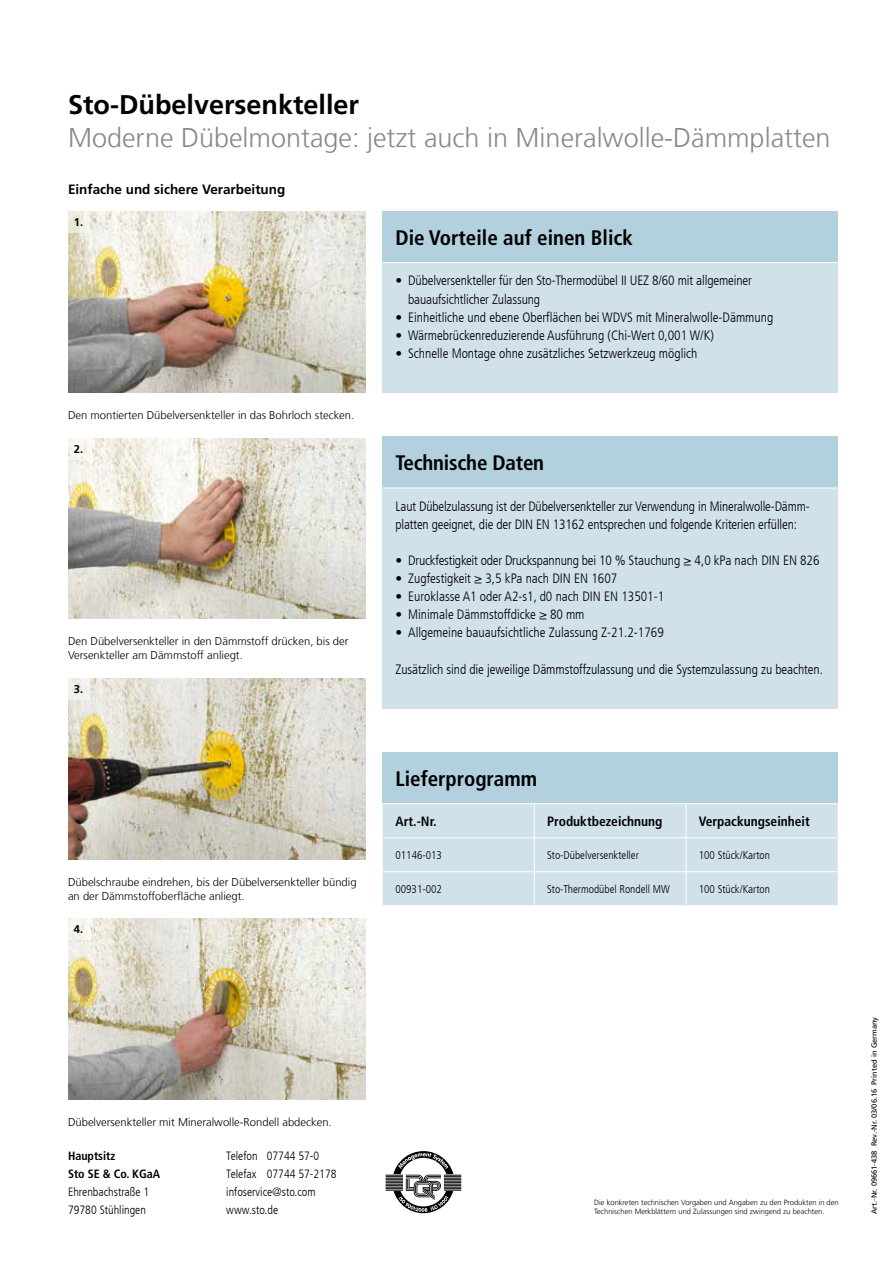
<style>
.page{position:relative;width:893px;height:1263px;background:#fff}
.page>*{position:absolute;margin:0;border:0;box-sizing:border-box;transform-origin:0 0}
.t1{font:300 27px "Sto Frutiger";color:#87888a}
.t2{font:700 27px "Sto Frutiger";color:#000}
.t3{font:700 condensed 21px "Sto Frutiger";color:#000}
.t4{font:300 condensed 13.5px/18px "Sto Frutiger";letter-spacing:-.005em;color:#000}
.t5{font:700 condensed 13.5px "Sto Frutiger";color:#000}
.t6{font:700 13.5px "Sto Frutiger";color:#000}
.t7{font:300 condensed 12px/18px "Sto Frutiger";color:#000}
.t8{font:700 condensed 12px/18px "Sto Frutiger";color:#000}
.t9{font:300 11.25px/13.5px "Sto Frutiger";color:#000}
.t10{font:300 condensed 11.25px "Sto Frutiger";color:#000}
.t11{font:700 11.25px "Sto Frutiger";color:#000}
.t12{font:300 7.5px/9px "Sto Frutiger";color:#000}
.t13{font:7.5px "Sto Frutiger";color:#000}
</style>
<div class="page">
<div style="left:383px;top:437px;width:455px;height:51px;background:#b3d0de"></div>
<div style="left:383px;top:488px;width:455px;height:220px;background:#d0e1ea"></div>
<hr style="left:383px;top:488px;width:455px;height:1px;background:#fff">
<div style="left:383px;top:753px;width:455px;height:51px;background:#b3d0de"></div>
<div style="left:383px;top:804px;width:455px;height:101px;background:#d0e1ea"></div>
<hr style="left:534px;top:837px;width:152px;height:1px;background:#fff">
<hr style="left:686px;top:837px;width:152px;height:1px;background:#fff">
<hr style="left:534px;top:871px;width:152px;height:1px;background:#fff">
<hr style="left:686px;top:871px;width:152px;height:1px;background:#fff">
<hr style="left:383px;top:803px;width:151px;height:1px;background:#fff">
<hr style="left:383px;top:837px;width:151px;height:1px;background:#fff">
<hr style="left:383px;top:871px;width:151px;height:1px;background:#fff">
<hr style="left:534px;top:804px;width:1px;height:33px;background:#fff">
<hr style="left:534px;top:838px;width:1px;height:33px;background:#fff">
<hr style="left:534px;top:872px;width:1px;height:33px;background:#fff">
<hr style="left:686px;top:804px;width:1px;height:33px;background:#fff">
<hr style="left:686px;top:838px;width:1px;height:33px;background:#fff">
<hr style="left:686px;top:872px;width:1px;height:33px;background:#fff">
<hr style="left:534px;top:803px;width:152px;height:1px;background:#fff">
<hr style="left:686px;top:803px;width:152px;height:1px;background:#fff">
<img style="left:68px;top:212px;width:298px;height:180px">
<img style="left:68px;top:438px;width:298px;height:181px">
<img style="left:68px;top:678px;width:298px;height:181px">
<img style="left:68px;top:918px;width:298px;height:181px">
<svg style="left:68px;top:211px;width:21px;height:22px"></svg>
<div style="left:68px;top:678px;width:21px;height:21px;background:#f1f0eb"></div>
<div style="left:68px;top:918px;width:21px;height:22px;background:#f7f5f0"></div>
<div style="left:68px;top:438px;width:21px;height:21px;background:#f9f7f2"></div>
<div style="left:383px;top:212px;width:455px;height:51px;background:#b3d0de"></div>
<div style="left:383px;top:263px;width:455px;height:130px;background:#d0e1ea"></div>
<hr style="left:383px;top:262px;width:455px;height:1px;background:#fff">
<svg style="left:386px;top:1151px;width:75px;height:62px"></svg>
<h1 class="t2" style="left:68px;top:89px;width:293px">Sto-Dübelversenkteller</h1>
<h1 class="t1" style="left:68px;top:122px;width:764px">Moderne Dübelmontage: jetzt auch in Mineralwolle-Dämmplatten</h1>
<p class="t6" style="left:68px;top:181px;width:219px">Einfache und sichere Verarbeitung</p>
<p class="t11" style="left:74px;top:216px;width:11px">1.</p>
<p class="t9" style="left:68px;top:408px;width:288px">Den montierten Dübelversenkteller in das Bohrloch stecken.</p>
<p class="t11" style="left:74px;top:442px;width:11px">2.</p>
<p class="t9" style="left:68px;top:635px;width:282px">Den Dübelversenkteller in den Dämmstoff drücken, bis der<br>Versenkteller am Dämmstoff anliegt.</p>
<p class="t11" style="left:74px;top:683px;width:11px">3.</p>
<p class="t9" style="left:68px;top:875px;width:290px">Dübelschraube eindrehen, bis der Dübelversenkteller bündig an der Dämmstoffoberfläche anliegt.</p>
<p class="t11" style="left:74px;top:923px;width:11px">4.</p>
<h2 class="t3" style="left:395px;top:225px;width:239px">Die Vorteile auf einen Blick</h2>
<p class="t4" style="left:408px;top:272px;width:345px;text-indent:-13px">• Dübelversenkteller für den Sto-Thermodübel II UEZ 8/60 mit allgemeiner bauaufsichtlicher Zulassung</p>
<p class="t4" style="left:395px;top:308px;width:379px">• Einheitliche und ebene Oberflächen bei WDVS mit Mineralwolle-Dämmung</p>
<p class="t4" style="left:395px;top:326px;width:320px">• Wärmebrückenreduzierende Ausführung (Chi-Wert 0,001 W/K)</p>
<p class="t4" style="left:395px;top:344px;width:304px">• Schnelle Montage ohne zusätzliches Setzwerkzeug möglich</p>
<h2 class="t3" style="left:395px;top:450px;width:150px">Technische Daten</h2>
<p class="t4" style="left:395px;top:497px;width:416px">Laut Dübelzulassung ist der Dübelversenkteller zur Verwendung in Mineralwolle-Dämm&shy;platten geeignet, die der DIN EN 13162 entsprechen und folgende Kriterien erfüllen:</p>
<p class="t4" style="left:395px;top:551px;width:426px">• Druckfestigkeit oder Druckspannung bei 10 % Stauchung ≥ 4,0 kPa nach DIN EN 826</p>
<p class="t4" style="left:395px;top:570px;width:223px">• Zugfestigkeit ≥ 3,5 kPa nach DIN EN 1607</p>
<p class="t4" style="left:395px;top:588px;width:270px">• Euroklasse A1 oder A2-s1, d0 nach DIN EN 13501-1</p>
<p class="t4" style="left:395px;top:606px;width:191px">• Minimale Dämmstoffdicke ≥ 80 mm</p>
<p class="t4" style="left:395px;top:624px;width:270px">• Allgemeine bauaufsichtliche Zulassung Z-21.2-1769</p>
<p class="t4" style="left:395px;top:660px;width:429px">Zusätzlich sind die jeweilige Dämmstoffzulassung und die Systemzulassung zu beachten.</p>
<h2 class="t3" style="left:395px;top:766px;width:143px">Lieferprogramm</h2>
<p class="t5" style="left:395px;top:813px;width:43px">Art.-Nr.</p>
<p class="t5" style="left:547px;top:813px;width:117px">Produktbezeichnung</p>
<p class="t5" style="left:699px;top:813px;width:113px">Verpackungseinheit</p>
<p class="t10" style="left:395px;top:849px;width:48px">01146-013</p>
<p class="t10" style="left:547px;top:849px;width:93px">Sto-Dübelversenkteller</p>
<p class="t10" style="left:699px;top:849px;width:73px">100 Stück/Karton</p>
<p class="t10" style="left:395px;top:883px;width:48px">00931-002</p>
<p class="t10" style="left:547px;top:883px;width:124px">Sto-Thermodübel Rondell MW</p>
<p class="t10" style="left:699px;top:883px;width:73px">100 Stück/Karton</p>
<p class="t9" style="left:68px;top:1116px;width:265px">Dübelversenkteller mit Mineralwolle-Rondell abdecken.</p>
<p class="t8" style="left:68px;top:1147px;width:94px">Hauptsitz<br>Sto SE &amp; Co. KGaA</p>
<p class="t7" style="left:68px;top:1183px;width:83px">Ehrenbachstraße 1<br>79780 Stühlingen</p>
<p class="t7" style="left:226px;top:1147px;width:112px">Telefon 07744 57-0<br>Telefax 07744 57-2178 infoservice@sto.com www.sto.de</p>
<p class="t12" style="left:594px;top:1198px;width:246px">Die konkreten technischen Vorgaben und Angaben zu den Produkten in den<br>Technischen Merkblättern und Zulassungen sind zwingend zu beachten.</p>
<p class="t13" style="left:870px;top:1214px;width:199px;rotate:-90deg">Art.-Nr. 09661-438 Rev.-Nr. 03/06.16 Printed in Germany</p>
</div>
